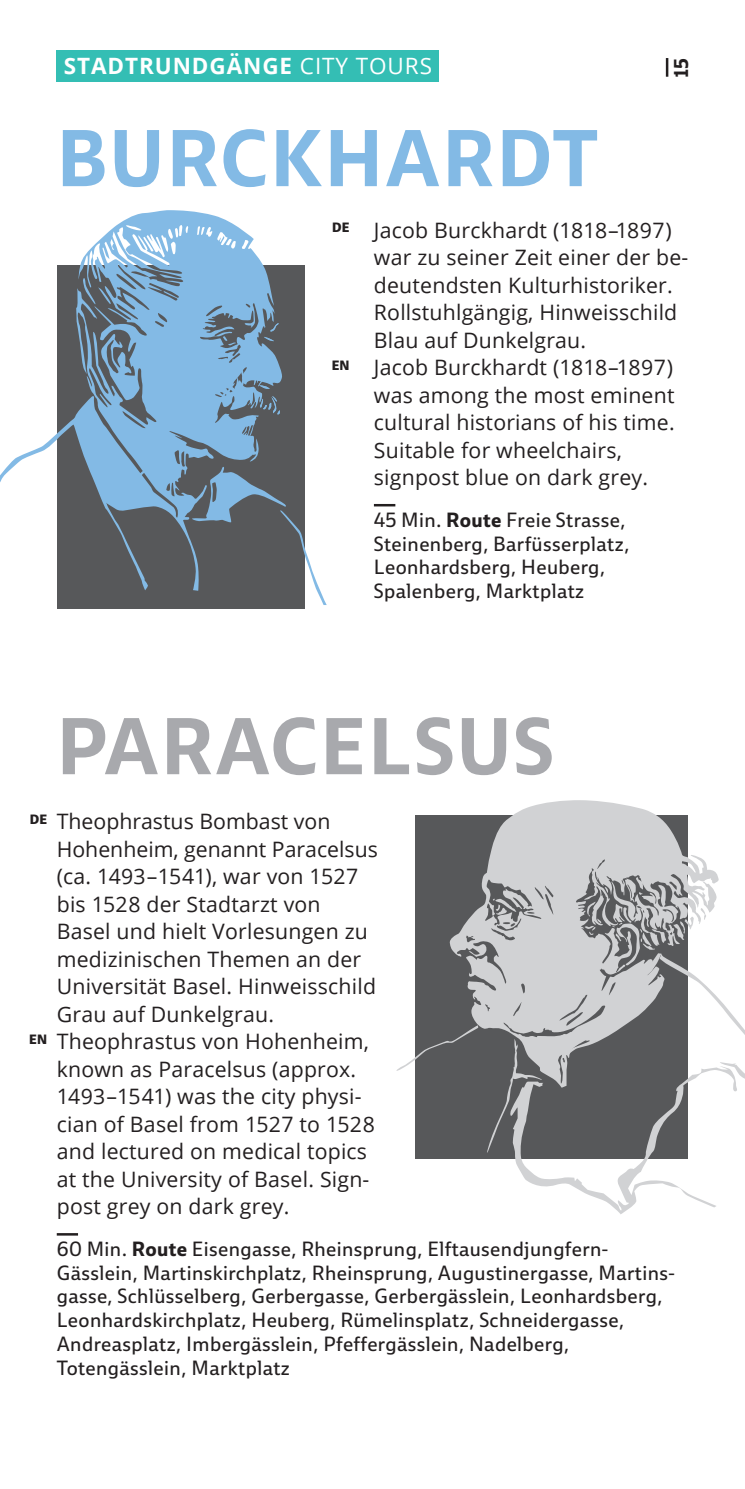
<style>
.page{position:relative;width:745px;height:1489px;background:#fff}
.page>*{position:absolute;margin:0;border:0;box-sizing:border-box;transform-origin:0 0}
.t1{font:700 78px "Ebony";letter-spacing:.03em;color:#83bae5}
.t2{font:700 78px "Ebony";letter-spacing:.03em;color:#a8a9ad}
.t3{font:700 22.5px "Open Sans";letter-spacing:.04em;color:#fff}
.t4{font:21.25px/27.5px "Open Sans";letter-spacing:.01em;color:#231f20}
.t5{font:20px/23.8px "Ebony";letter-spacing:.02em;color:#231f20}
.t6{font:700 19.5px "Ebony";color:#231f20}
.t7{font:13px "Ebony Xb";letter-spacing:.01em;color:#231f20}
.s1{font-weight:400}
.s2{font-weight:700}
</style>
<div class="page">
<hr style="left:665px;top:58px;width:3px;height:19px;background:#231f20">
<div style="left:57px;top:50px;width:382px;height:31px;background:#34beb4"></div>
<hr style="left:373px;top:504px;width:22px;height:2px;background:#231f20">
<div style="left:57px;top:265px;width:247px;height:344px;background:#57585a"></div>
<div style="left:415px;top:815px;width:272px;height:344px;background:#57585a"></div>
<svg style="left:193px;top:466px;width:133px;height:139px"></svg>
<svg style="left:0;top:210px;width:282px;height:380px"></svg>
<svg style="left:259px;top:396px;width:22px;height:19px"></svg>
<svg style="left:482px;top:800px;width:236px;height:78px;fill:#d1d2d4"></svg>
<svg style="left:396px;top:878px;width:348px;height:336px"></svg>
<hr style="left:57px;top:1232px;width:21px;height:3px;background:#231f20">
<p class="t3" style="left:64px;top:50px;width:369px">STADTRUNDGÄNGE <span class="s1">CITY TOURS</span></p>
<p class="t6" style="left:667px;top:78px;width:21px;rotate:-90deg">15</p>
<h1 class="t1" style="left:57px;top:106px;width:542px">BURCKHARDT</h1>
<p class="t7" style="left:332px;top:218px;width:19px">DE</p>
<p class="t7" style="left:331px;top:356px;width:19px">EN</p>
<p class="t4" style="left:373px;top:216px;width:316px">Jacob Burckhardt (1818–1897) war zu seiner Zeit einer der be&shy;deutendsten Kulturhistoriker.<br>Rollstuhlgängig, Hinweisschild<br>Blau auf Dunkelgrau.<br>Jacob Burckhardt (1818–1897) was among the most eminent cultural historians of his time.<br>Suitable for wheelchairs, signpost blue on dark grey.</p>
<p class="t5" style="left:373px;top:507px;width:257px">45 Min. <span class="s2">Route</span> Freie Strasse,<br>Steinenberg, Barfüsserplatz,<br>Leonhardsberg, Heuberg,<br>Spalenberg, Marktplatz</p>
<h1 class="t2" style="left:57px;top:694px;width:498px">PARACELSUS</h1>
<p class="t7" style="left:30px;top:810px;width:19px">DE</p>
<p class="t7" style="left:29px;top:1030px;width:19px">EN</p>
<p class="t4" style="left:57px;top:807px;width:322px">Theophrastus Bombast von<br>Hohenheim, genannt Paracelsus (ca. 1493–1541), war von 1527 bis 1528 der Stadtarzt von<br>Basel und hielt Vorlesungen zu medizinischen Themen an der<br>Universität Basel. Hinweisschild<br>Grau auf Dunkelgrau.<br>Theophrastus von Hohenheim, known as Paracelsus (approx.<br>1493–1541) was the city physi&shy;cian of Basel from 1527 to 1528 and lectured on medical topics at the University of Basel. Sign&shy;post grey on dark grey.</p>
<p class="t5" style="left:57px;top:1236px;width:619px">60 Min. <span class="s2">Route</span> Eisengasse, Rheinsprung, Elftausendjungfern-Gässlein, Martinskirchplatz, Rheinsprung, Augustinergasse, Martins&shy;gasse, Schlüsselberg, Gerbergasse, Gerbergässlein, Leonhardsberg, Leonhardskirchplatz, Heuberg, Rümelinsplatz, Schneidergasse, Andreasplatz, Imbergässlein, Pfeffergässlein, Nadelberg, Totengässlein, Marktplatz</p>
</div>
